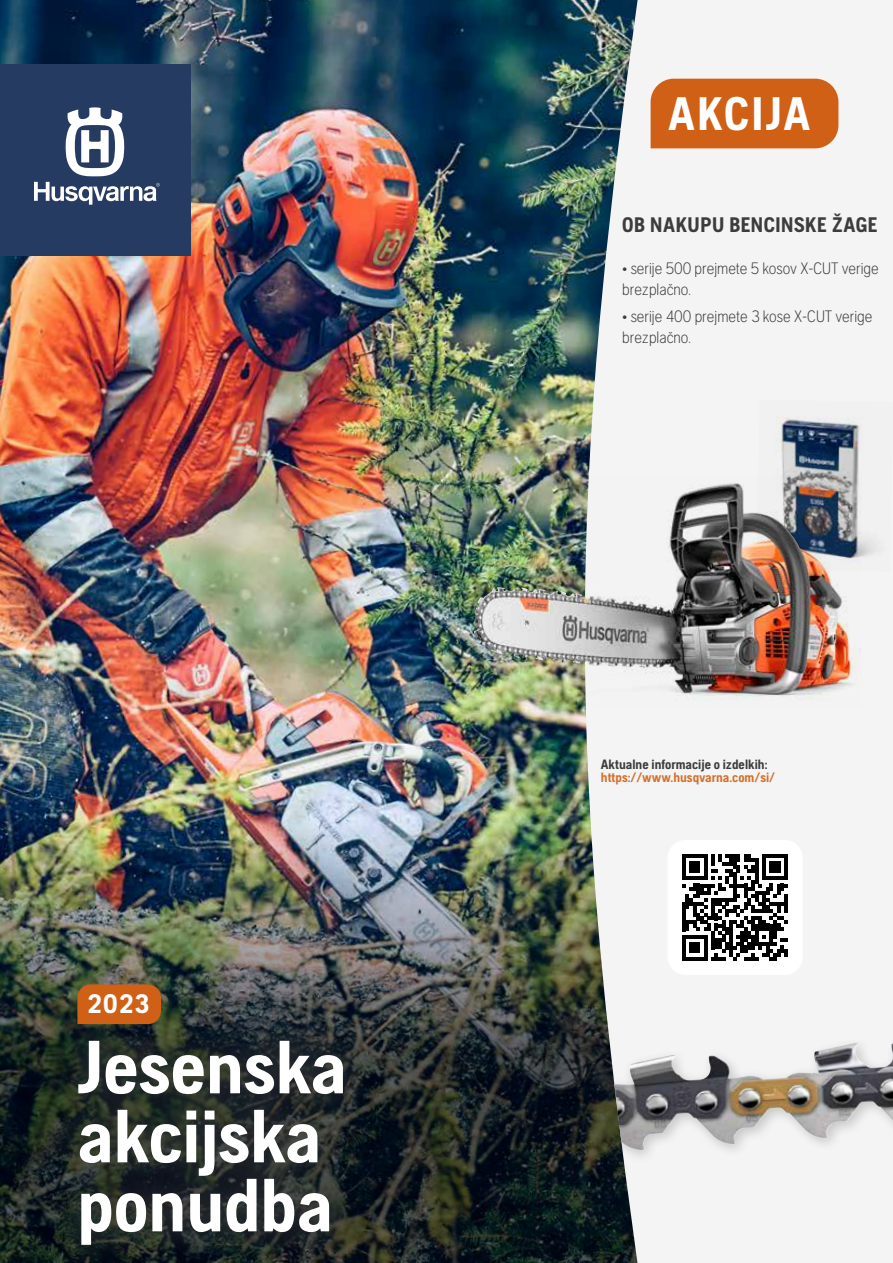
<style>
.page{position:relative;width:893px;height:1263px;background:#fff}
.page>*{position:absolute;margin:0;border:0;box-sizing:border-box;transform-origin:0 0}
.t1{font:700 75px/69px "Husqvarna Gothic";color:#fff}
.t2{font:700 46.8px "Husqvarna Gothic";letter-spacing:.045em;color:#fff}
.t3{font:700 26.7px "Husqvarna Gothic";color:#fff}
.t4{font:700 21px "Husqvarna Gothic";letter-spacing:.025em;color:#3c3c3b}
.t5{font:300 16.5px/21px "Husqvarna Gothic";color:#3c3c3b}
.t6{font:700 13.5px "Husqvarna Gothic";color:#3c3c3b}
.t7{font:700 13.5px "Husqvarna Gothic";color:#d5702c}
</style>
<div class="page">
<img style="left:0;top:0;width:585px;height:789px">
<img style="left:0;top:789px;width:585px;height:474px">
<svg style="left:585px;top:0;width:308px;height:1263px;fill:#f4f4f4"></svg>
<div style="left:585px;top:1035px;width:308px;height:129px;background:#000;opacity:.19"></div>
<img style="left:626px;top:1042px;width:232px;height:42px">
<div style="left:47px;top:1009px;width:328px;height:254px;background:#3c3c3b;opacity:.53"></div>
<div style="left:0;top:64px;width:191px;height:191px;background:#263b61"></div>
<svg style="left:34px;top:107px;width:126px;height:98px"></svg>
<svg style="left:77px;top:984px;width:84px;height:40px;background:#c95f16"></svg>
<div style="left:651px;top:79px;width:187px;height:69px;background:#d06015"></div>
<div style="left:757px;top:400px;width:136px;height:171px;background:#f1f1f1"></div>
<img style="left:783px;top:421px;width:76px;height:55px">
<img style="left:468px;top:476px;width:393px;height:231px">
<img style="left:639px;top:484px;width:95px;height:128px">
<div style="left:668px;top:840px;width:135px;height:135px;background:#fff;border-radius:18px"></div>
<svg style="left:682px;top:854px;width:106px;height:106px"></svg>
<h3 class="t3" style="left:87px;top:988px;width:63px">2023</h3>
<h1 class="t1" style="left:77px;top:1032px;width:271px">Jesenska akcijska ponudba</h1>
<h2 class="t2" style="left:668px;top:86px;width:144px">AKCIJA</h2>
<p class="t4" style="left:622px;top:212px;width:257px">OB NAKUPU BENCINSKE ŽAGE</p>
<p class="t5" style="left:622px;top:258px;width:258px">• serije 500 prejmete 5 kosov X-CUT verige brezplačno.</p>
<p class="t5" style="left:622px;top:306px;width:252px">• serije 400 prejmete 3 kose X-CUT verige brezplačno.</p>
<p class="t6" style="left:601px;top:756px;width:168px">Aktualne informacije o izdelkih:</p>
<p class="t7" style="left:601px;top:770px;width:176px">https://www.husqvarna.com/si/</p>
</div>
